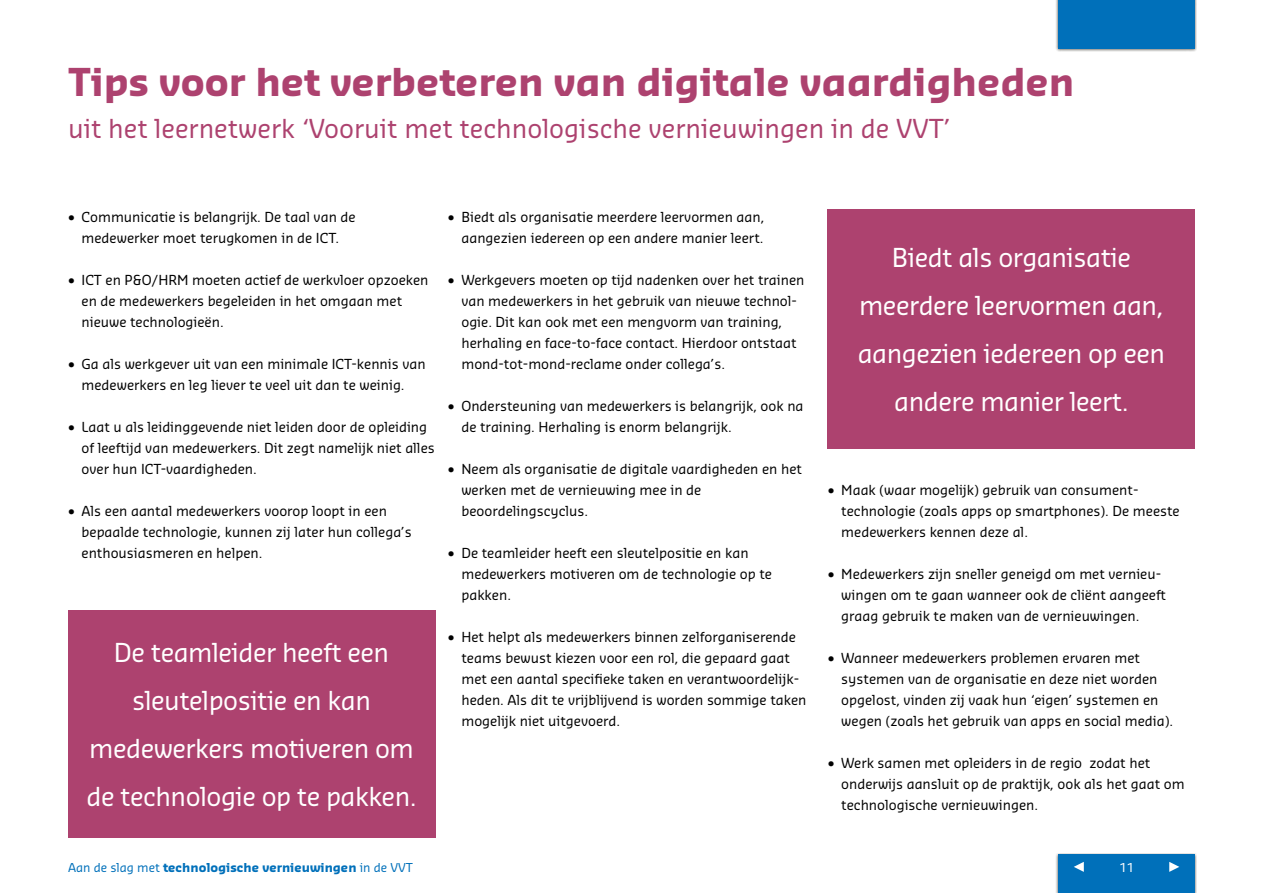
<style>
.page{position:relative;width:1263px;height:893px;background:#fff}
.page>*{position:absolute;margin:0;border:0;box-sizing:border-box;transform-origin:0 0}
.t1{font:700 37.5px "Sansa Std";color:#ad426f}
.t2{font:25.5px/48px "Sansa Std";letter-spacing:-.02em;color:#fff;text-align:center}
.t3{font:25.5px "Sansa Std";color:#ad426f}
.t4{font:13.5px/21px "Sansa Std";color:#000}
.t5{font:700 12px "Sansa Std";color:#0070ba}
.t6{font:12px "Sansa Std";color:#fff}
.s1{font-weight:400}
</style>
<div class="page">
<div style="left:1055px;top:853px;width:141px;height:40px;background:#131108;opacity:.75"></div>
<div style="left:1059px;top:855px;width:136px;height:38px;background:#0070ba"></div>
<div style="left:1055px;top:0;width:141px;height:51px;background:#131108;opacity:.75"></div>
<div style="left:1059px;top:0;width:136px;height:48px;background:#0070ba"></div>
<svg style="left:1169px;top:862px;width:10px;height:10px"></svg>
<svg style="left:1074px;top:862px;width:10px;height:10px"></svg>
<div style="left:68px;top:610px;width:367px;height:228px;background:#ad426f"></div>
<div style="left:828px;top:209px;width:367px;height:240px;background:#ad426f"></div>
<h1 class="t1" style="left:68px;top:57px;width:1008px">Tips voor het verbeteren van digitale vaardigheden</h1>
<h2 class="t3" style="left:68px;top:112px;width:884px">uit het leernetwerk ‘Vooruit met technologische vernieuwingen in de VVT’</h2>
<p class="t4" style="left:68px;top:206px;width:289px;text-align:center">• Communicatie is belangrijk. De taal van de medewerker moet terugkomen in de ICT.</p>
<p class="t4" style="left:82px;top:269px;width:349px;text-indent:-14px">• ICT en P&amp;O/HRM moeten actief de werkvloer opzoeken en de medewerkers begeleiden in het omgaan met nieuwe technologieën.</p>
<p class="t4" style="left:68px;top:353px;width:359px;text-align:center">• Ga als werkgever uit van een minimale ICT-kennis van medewerkers en leg liever te veel uit dan te weinig.</p>
<p class="t4" style="left:82px;top:416px;width:355px;text-indent:-14px">• Laat u als leidinggevende niet leiden door de opleiding of leeftijd van medewerkers. Dit zegt namelijk niet alles over hun ICT-vaardigheden.</p>
<p class="t4" style="left:82px;top:500px;width:332px;text-indent:-14px">• Als een aantal medewerkers voorop loopt in een bepaalde technologie, kunnen zij later hun collega’s enthousiasmeren en helpen.</p>
<h2 class="t2" style="left:86px;top:627px;width:332px">De teamleider heeft een sleutelpositie en kan medewerkers motiveren om de technologie op te pakken.</h2>
<p class="t4" style="left:448px;top:206px;width:318px;text-align:right">• Biedt als organisatie meerdere leervormen aan, aangezien iedereen op een andere manier leert.</p>
<p class="t4" style="left:461px;top:269px;width:344px;text-indent:-14px">• Werkgevers moeten op tijd nadenken over het trainen van medewerkers in het gebruik van nieuwe technol&shy;ogie. Dit kan ook met een mengvorm van training, herhaling en face-to-face contact. Hierdoor ontstaat mond-tot-mond-reclame onder collega’s.</p>
<p class="t4" style="left:461px;top:395px;width:344px;text-indent:-14px">• Ondersteuning van medewerkers is belangrijk, ook na de training. Herhaling is enorm belangrijk.</p>
<p class="t4" style="left:461px;top:458px;width:342px;text-indent:-14px">• Neem als organisatie de digitale vaardigheden en het werken met de vernieuwing mee in de beoordelingscyclus.</p>
<p class="t4" style="left:461px;top:542px;width:312px;text-indent:-14px">• De teamleider heeft een sleutelpositie en kan medewerkers motiveren om de technologie op te pakken.</p>
<p class="t4" style="left:461px;top:626px;width:347px;text-indent:-14px">• Het helpt als medewerkers binnen zelforganiserende teams bewust kiezen voor een rol, die gepaard gaat met een aantal specifieke taken en verantwoordelijk&shy;heden. Als dit te vrijblijvend is worden sommige taken mogelijk niet uitgevoerd.</p>
<h2 class="t2" style="left:858px;top:233px;width:309px">Biedt als organisatie meerdere leervormen aan, aangezien iedereen op een andere manier leert.</h2>
<p class="t4" style="left:841px;top:479px;width:340px;text-indent:-14px">• Maak (waar mogelijk) gebruik van consument&shy;technologie (zoals apps op smartphones). De meeste medewerkers kennen deze al.</p>
<p class="t4" style="left:841px;top:563px;width:326px;text-indent:-14px">• Medewerkers zijn sneller geneigd om met vernieu&shy;wingen om te gaan wanneer ook de cliënt aangeeft graag gebruik te maken van de vernieuwingen.</p>
<p class="t4" style="left:841px;top:647px;width:333px;text-indent:-14px">• Wanneer medewerkers problemen ervaren met systemen van de organisatie en deze niet worden opgelost, vinden zij vaak hun ‘eigen’ systemen en wegen (zoals het gebruik van apps en social media).</p>
<p class="t4" style="left:841px;top:752px;width:345px;text-indent:-14px">• Werk samen met opleiders in de regio zodat het onderwijs aansluit op de praktijk, ook als het gaat om technologische vernieuwingen.</p>
<p class="t5" style="left:68px;top:859px;width:346px"><span class="s1">Aan de slag met</span> technologische vernieuwingen <span class="s1">in de VVT</span></p>
<p class="t6" style="left:1119px;top:859px;width:16px">11</p>
</div>
